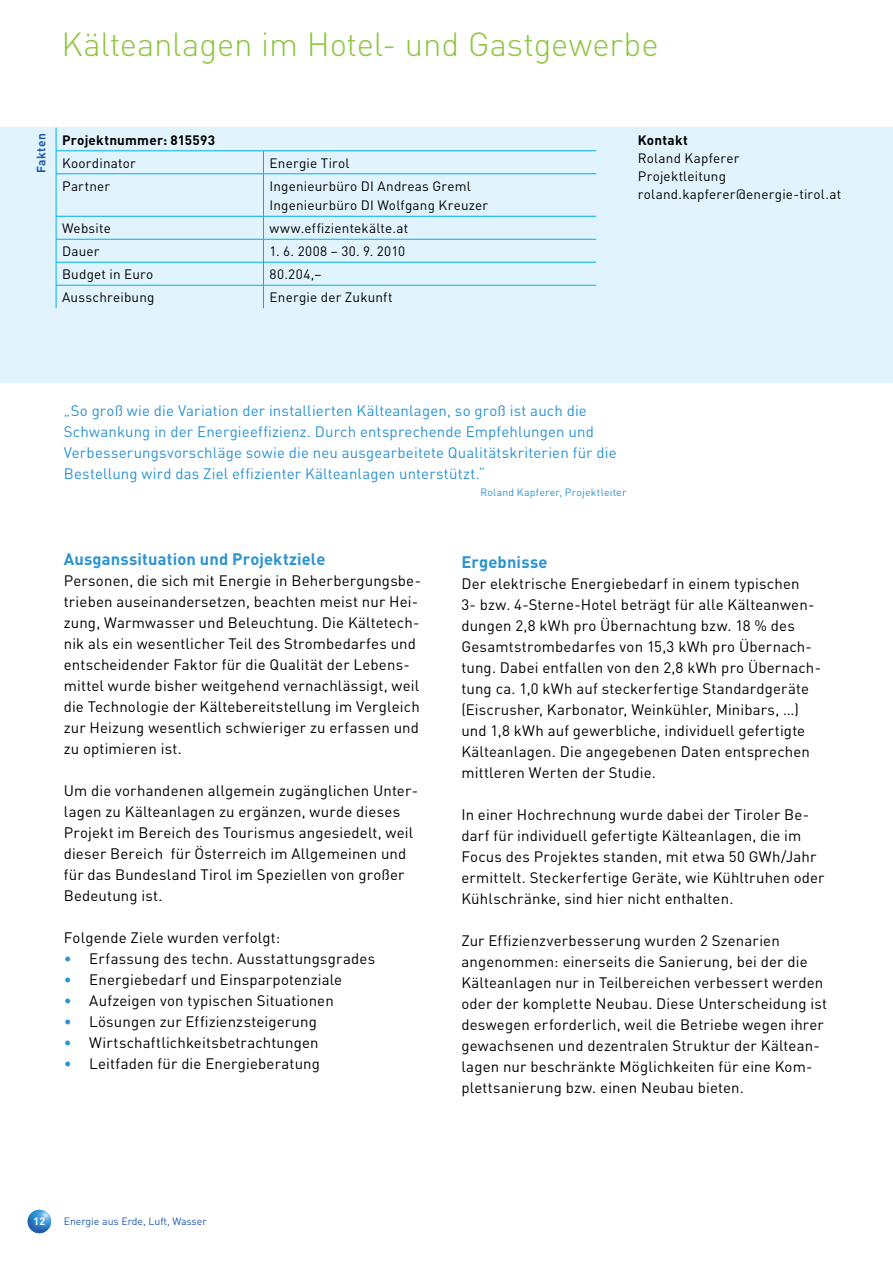
<style>
.page{position:relative;width:893px;height:1263px;background:#fff}
.page>*{position:absolute;margin:0;border:0;box-sizing:border-box;transform-origin:0 0}
.t1{font:300 33px "DIN";letter-spacing:-.005em;color:#8dc63f}
.t2{font:700 16.5px "DIN";letter-spacing:.01em;color:#2b93d1}
.t3{font:15px/21px "DIN";letter-spacing:.01em;color:#000}
.t4{font:15px/21px "DIN";letter-spacing:.01em;color:#2b93d1}
.t5{font:13.5px/18px "DIN";letter-spacing:.015em;color:#000}
.t6{font:700 13.5px "DIN";letter-spacing:.015em;color:#000}
.t7{font:700 12px "DIN";letter-spacing:.02em;color:#225ba9}
.t8{font:10.5px "DIN";letter-spacing:.02em;color:#2b93d1}
.t9{font:10.5px "DIN";color:#225ba9}
.t10{font:700 10.5px "DIN";color:#fff}
.s1{color:#2b93d1}
</style>
<div class="page">
<div style="left:0;top:128px;width:893px;height:255px;background:#e1f4fd"></div>
<img style="left:28px;top:1210px;width:23px;height:23px;border-radius:12px">
<hr style="left:56px;top:151px;width:207px;height:1px;background:#00aeef">
<svg style="left:56px;top:128px;width:1px;height:46px"></svg>
<hr style="left:263px;top:151px;width:333px;height:1px;background:#00aeef">
<svg style="left:263px;top:152px;width:1px;height:22px"></svg>
<hr style="left:56px;top:174px;width:207px;height:1px;background:#00aeef">
<hr style="left:56px;top:174px;width:1px;height:42px;background:#00aeef">
<hr style="left:263px;top:174px;width:333px;height:1px;background:#00aeef">
<hr style="left:263px;top:174px;width:1px;height:42px;background:#00aeef">
<hr style="left:56px;top:216px;width:207px;height:1px;background:#00aeef">
<hr style="left:263px;top:216px;width:333px;height:1px;background:#00aeef">
<hr style="left:56px;top:239px;width:207px;height:1px;background:#00aeef">
<hr style="left:263px;top:239px;width:333px;height:1px;background:#00aeef">
<hr style="left:56px;top:262px;width:207px;height:1px;background:#00aeef">
<hr style="left:263px;top:262px;width:333px;height:1px;background:#00aeef">
<hr style="left:56px;top:285px;width:207px;height:1px;background:#00aeef">
<svg style="left:56px;top:216px;width:1px;height:92px"></svg>
<hr style="left:263px;top:285px;width:333px;height:1px;background:#00aeef">
<svg style="left:263px;top:216px;width:1px;height:92px"></svg>
<h1 class="t1" style="left:62px;top:24px;width:598px">Kälteanlagen im Hotel- und Gastgewerbe</h1>
<p class="t7" style="left:33px;top:173px;width:41px;rotate:-90deg">Fakten</p>
<p class="t6" style="left:62px;top:131px;width:155px">Projektnummer: 815593</p>
<p class="t5" style="left:62px;top:154px;width:75px">Koordinator</p>
<p class="t5" style="left:269px;top:154px;width:82px">Energie Tirol</p>
<p class="t5" style="left:62px;top:177px;width:50px">Partner</p>
<p class="t5" style="left:269px;top:176px;width:220px;line-height:19.5px">Ingenieurbüro DI Andreas Greml<br>Ingenieurbüro DI Wolfgang Kreuzer</p>
<p class="t5" style="left:62px;top:219px;width:50px">Website</p>
<p class="t5" style="left:269px;top:219px;width:140px">www.effizientekälte.at</p>
<p class="t5" style="left:62px;top:242px;width:39px">Dauer</p>
<p class="t5" style="left:269px;top:242px;width:137px">1. 6. 2008 – 30. 9. 2010</p>
<p class="t5" style="left:62px;top:265px;width:93px">Budget in Euro</p>
<p class="t5" style="left:269px;top:265px;width:54px">80.204,–</p>
<p class="t5" style="left:62px;top:288px;width:94px">Ausschreibung</p>
<p class="t5" style="left:269px;top:288px;width:125px">Energie der Zukunft</p>
<p class="t6" style="left:638px;top:131px;width:52px">Kontakt</p>
<p class="t5" style="left:638px;top:149px;width:205px">Roland Kapferer<br>Projektleitung roland.kapferer@energie-tirol.at</p>
<p class="t4" style="left:64px;top:400px;width:554px">„So groß wie die Variation der installierten Kälteanlagen, so groß ist auch die Schwankung in der Energieeffizienz. Durch entsprechende Empfehlungen und Verbesserungsvorschläge sowie die neu ausgearbeitete Qualitätskriterien für die Bestellung wird das Ziel effizienter Kälteanlagen unterstützt.“</p>
<p class="t8" style="left:480px;top:485px;width:148px">Roland Kapferer, Projektleiter</p>
<p class="t2" style="left:64px;top:548px;width:263px">Ausganssituation und Projektziele</p>
<p class="t3" style="left:64px;top:569px;width:359px">Personen, die sich mit Energie in Beherbergungsbe&shy;trieben auseinandersetzen, beachten meist nur Hei&shy;zung, Warmwasser und Beleuchtung. Die Kältetech&shy;nik als ein wesentlicher Teil des Strombedarfes und entscheidender Faktor für die Qualität der Lebens&shy;mittel wurde bisher weitgehend vernachlässigt, weil die Technologie der Kältebereitstellung im Vergleich zur Heizung wesentlich schwieriger zu erfassen und zu optimieren ist.</p>
<p class="t3" style="left:64px;top:779px;width:356px">Um die vorhandenen allgemein zugänglichen Unter&shy;lagen zu Kälteanlagen zu ergänzen, wurde dieses Projekt im Bereich des Tourismus angesiedelt, weil dieser Bereich für Österreich im Allgemeinen und für das Bundesland Tirol im Speziellen von großer Bedeutung ist.</p>
<p class="t3" style="left:64px;top:926px;width:218px">Folgende Ziele wurden verfolgt:</p>
<p class="t3" style="left:64px;top:947px;width:313px"><span class="s1">•</span> Erfassung des techn. Ausstattungsgrades</p>
<p class="t3" style="left:64px;top:968px;width:280px"><span class="s1">•</span> Energiebedarf und Einsparpotenziale</p>
<p class="t3" style="left:64px;top:989px;width:271px"><span class="s1">•</span> Aufzeigen von typischen Situationen</p>
<p class="t3" style="left:64px;top:1010px;width:255px"><span class="s1">•</span> Lösungen zur Effizienzsteigerung</p>
<p class="t3" style="left:64px;top:1031px;width:256px"><span class="s1">•</span> Wirtschaftlichkeitsbetrachtungen</p>
<p class="t3" style="left:64px;top:1052px;width:258px"><span class="s1">•</span> Leitfaden für die Energieberatung</p>
<p class="t2" style="left:461px;top:551px;width:88px">Ergebnisse</p>
<p class="t3" style="left:461px;top:573px;width:361px">Der elektrische Energiebedarf in einem typischen<br>3- bzw. 4-Sterne-Hotel beträgt für alle Kälteanwen&shy;dungen 2,8 kWh pro Übernachtung bzw. 18 % des Gesamtstrombedarfes von 15,3 kWh pro Übernach&shy;tung. Dabei entfallen von den 2,8 kWh pro Übernach&shy;tung ca. 1,0 kWh auf steckerfertige Standardgeräte (Eiscrusher, Karbonator, Weinkühler, Minibars, …) und 1,8 kWh auf gewerbliche, individuell gefertigte Kälteanlagen. Die angegebenen Daten entsprechen mittleren Werten der Studie.</p>
<p class="t3" style="left:461px;top:804px;width:365px">In einer Hochrechnung wurde dabei der Tiroler Be&shy;darf für individuell gefertigte Kälteanlagen, die im Focus des Projektes standen, mit etwa 50 GWh/Jahr ermittelt. Steckerfertige Geräte, wie Kühltruhen oder Kühlschränke, sind hier nicht enthalten.</p>
<p class="t3" style="left:461px;top:930px;width:367px">Zur Effizienzverbesserung wurden 2 Szenarien angenommen: einerseits die Sanierung, bei der die Kälteanlagen nur in Teilbereichen verbessert werden oder der komplette Neubau. Diese Unterscheidung ist deswegen erforderlich, weil die Betriebe wegen ihrer gewachsenen und dezentralen Struktur der Kältean&shy;lagen nur beschränkte Möglichkeiten für eine Kom&shy;plettsanierung bzw. einen Neubau bieten.</p>
<p class="t10" style="left:34px;top:1214px;width:13px">12</p>
<p class="t9" style="left:64px;top:1214px;width:145px">Energie aus Erde, Luft, Wasser</p>
</div>
